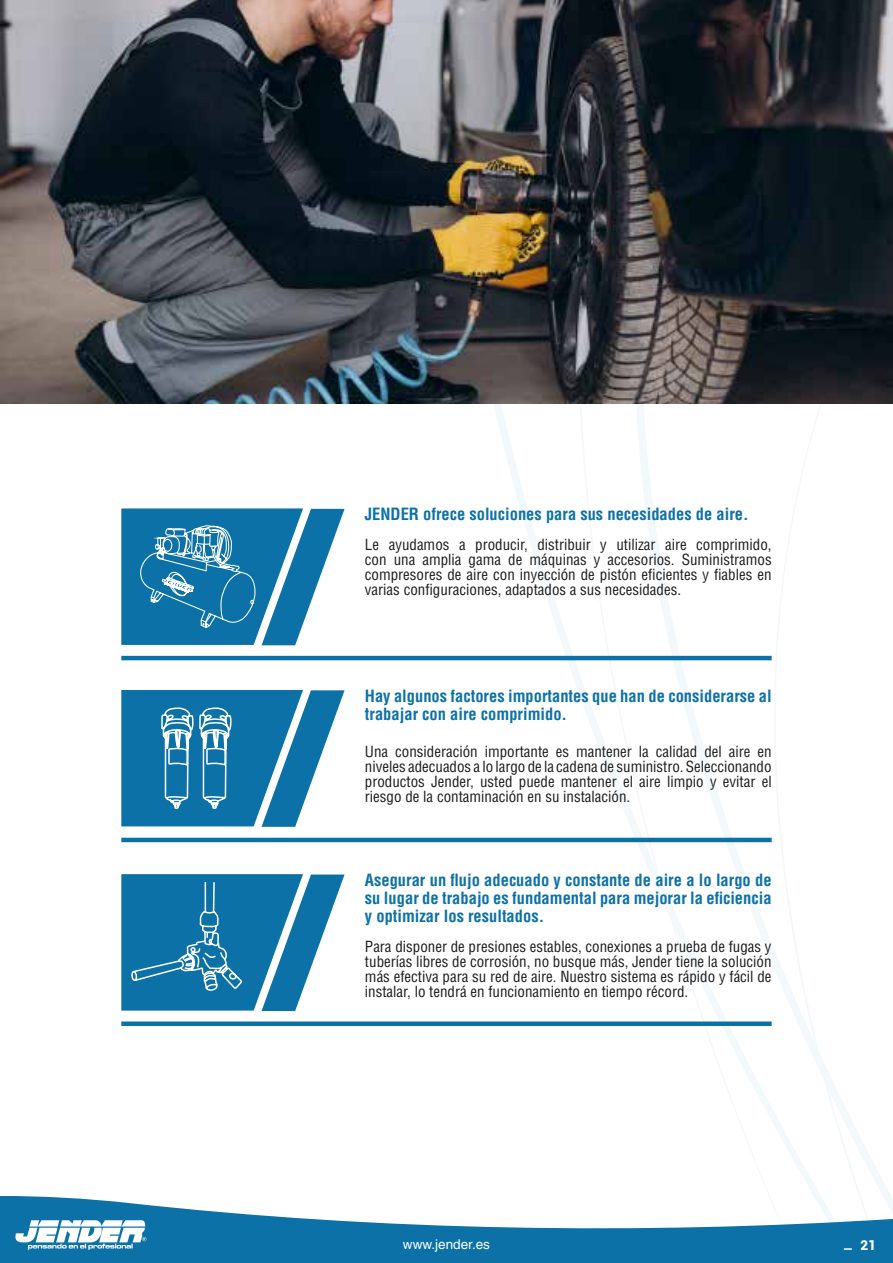
<style>
.page{position:relative;width:893px;height:1263px;background:#fff}
.page>*{position:absolute;margin:0;border:0;box-sizing:border-box;transform-origin:0 0}
.t1{font:700 condensed 16.5px/18px "Helvetica LT Std";color:#0e71a6}
.t2{font:condensed 15px/15px "Helvetica LT Std";color:#1c1c1c;text-align:justify}
.t3{font:13.5px "Helvetica LT Std";color:#fff}
.t4{font:900 13.5px "Roboto";color:#fff}
</style>
<div class="page">
<svg style="left:520px;top:404px;width:136px;height:480px"></svg>
<svg style="left:656px;top:404px;width:235px;height:792px"></svg>
<svg style="left:0;top:1196px;width:893px;height:67px;fill:#0b71a7"></svg>
<svg style="left:15px;top:1220px;width:131px;height:30px"></svg>
<svg style="left:844px;top:1248px;width:8px;height:2px"></svg>
<img style="left:0;top:0;width:893px;height:404px">
<svg style="left:121px;top:874px;width:224px;height:137px"></svg>
<hr style="left:121px;top:656px;width:651px;height:4px;background:#0b71a7">
<hr style="left:121px;top:838px;width:651px;height:4px;background:#0b71a7">
<div style="left:121px;top:1021px;width:651px;height:5px;background:#0b71a7"></div>
<svg style="left:121px;top:508px;width:224px;height:335px"></svg>
<p class="t1" style="left:365px;top:505px;width:385px">JENDER ofrece soluciones para sus necesidades de aire.</p>
<p class="t2" style="left:365px;top:537px;width:408px">Le ayudamos a producir, distribuir y utilizar aire comprimido, con una amplia gama de máquinas y accesorios. Suministramos compresores de aire con inyección de pistón eficientes y fiables en varias configuraciones, adaptados a sus necesidades.</p>
<p class="t1" style="left:365px;top:687px;width:408px">Hay algunos factores importantes que han de considerarse al trabajar con aire comprimido.</p>
<p class="t2" style="left:365px;top:744px;width:408px">Una consideración importante es mantener la calidad del aire en niveles adecuados a lo largo de la cadena de suministro. Seleccionando productos Jender, usted puede mantener el aire limpio y evitar el riesgo de la contaminación en su instalación.</p>
<p class="t1" style="left:365px;top:871px;width:408px;text-align:justify">Asegurar un flujo adecuado y constante de aire a lo largo de su lugar de trabajo es fundamental para mejorar la eficiencia y optimizar los resultados.</p>
<p class="t2" style="left:365px;top:939px;width:408px">Para disponer de presiones estables, conexiones a prueba de fugas y tuberías libres de corrosión, no busque más, Jender tiene la solución más efectiva para su red de aire. Nuestro sistema es rápido y fácil de instalar, lo tendrá en funcionamiento en tiempo récord.</p>
<p class="t3" style="left:403px;top:1237px;width:89px">www.jender.es</p>
<p class="t4" style="left:860px;top:1235px;width:17px">21</p>
</div>
